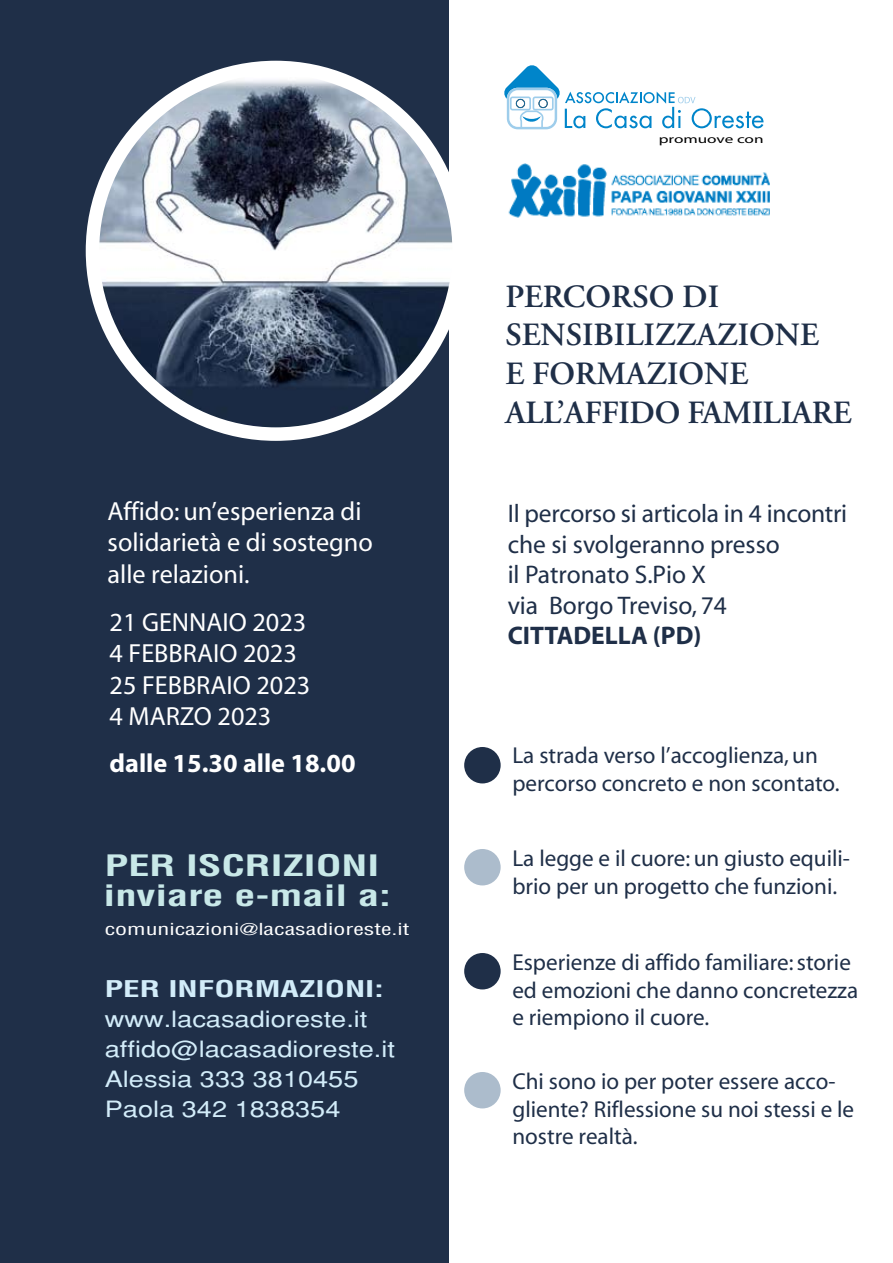
<style>
.page{position:relative;width:893px;height:1263px;background:#fff}
.page>*{position:absolute;margin:0;border:0;box-sizing:border-box;transform-origin:0 0}
.t1{font:600 32.4px/38.8px "Adobe Garamond Pro";color:#1f2f48}
.t2{font:700 condensed 28.8px/30px "Helvetica";color:#c8e8e8;scale:1.47 1}
.t3{font:26.25px/31.5px "Myriad";color:#fff}
.t4{font:700 26.25px "Myriad";color:#fff}
.t5{font:25.5px/30.6px "Myriad";letter-spacing:-.005em;color:#1f2f48}
.t6{font:700 25.5px "Myriad";color:#1f2f48}
.t7{font:23.1px/27.8px "Myriad";color:#1f2f48}
.t8{font:condensed 22.5px/30px "Helvetica";color:#d2ecf9;scale:1.47 1}
.t9{font:700 condensed 22.5px "Helvetica";color:#d2ecf9;scale:1.47 1}
.t10{font:condensed 16.2px "Helvetica";color:#fff;scale:1.47 1}
.t11{font:11.7px "Myriad";color:#000;scale:1.47 1}
</style>
<div class="page">
<div style="left:0;top:0;width:448px;height:1263px;background:#1f2f48"></div>
<img style="left:92px;top:65px;width:371px;height:370px;border-radius:50%">
<div style="left:86px;top:61px;width:380px;height:380px;border:14px solid #fff;border-radius:50%"></div>
<img style="left:508px;top:163px;width:262px;height:55px">
<svg style="left:504px;top:65px;width:260px;height:64px"></svg>
<div style="left:464px;top:747px;width:37px;height:36px;background:#1f2f48;border-radius:50%"></div>
<div style="left:464px;top:849px;width:37px;height:36px;background:#acbccc;border-radius:50%"></div>
<div style="left:464px;top:1072px;width:37px;height:36px;background:#acbccc;border-radius:50%"></div>
<div style="left:464px;top:953px;width:37px;height:36px;background:#1f2f48;border-radius:50%"></div>
<p class="t3" style="left:108px;top:496px;width:267px">Affido: un’esperienza di solidarietà e di sostegno alle relazioni.</p>
<p class="t3" style="left:110px;top:607px;width:202px">21 GENNAIO 2023<br>4 FEBBRAIO 2023<br>25 FEBBRAIO 2023<br>4 MARZO 2023</p>
<p class="t4" style="left:110px;top:749px;width:247px">dalle 15.30 alle 18.00</p>
<p class="t2" style="left:104px;top:851px;width:197px">PER ISCRIZIONI inviare e-mail a:</p>
<p class="t10" style="left:105px;top:918px;width:209px">comunicazioni@lacasadioreste.it</p>
<p class="t9" style="left:105px;top:975px;width:191px">PER INFORMAZIONI:</p>
<p class="t8" style="left:105px;top:1003px;width:199px">www.lacasadioreste.it affido@lacasadioreste.it<br>Alessia 333 3810455<br>Paola 342 1838354</p>
<p class="t11" style="left:659px;top:133px;width:73px">promuove con</p>
<h1 class="t1" style="left:505px;top:277px;width:348px">PERCORSO DI<br>SENSIBILIZZAZIONE<br>E FORMAZIONE<br>ALL’AFFIDO FAMILIARE</h1>
<p class="t5" style="left:508px;top:499px;width:341px">Il percorso si articola in 4 incontri che si svolgeranno presso<br>il Patronato S.Pio X<br>via Borgo Treviso, 74</p>
<p class="t6" style="left:508px;top:623px;width:195px">CITTADELLA (PD)</p>
<p class="t7" style="left:512px;top:743px;width:329px">La strada verso l’accoglienza, un percorso concreto e non scontato.</p>
<p class="t7" style="left:512px;top:845px;width:339px">La legge e il cuore: un giusto equili&shy;brio per un progetto che funzioni.</p>
<p class="t7" style="left:512px;top:949px;width:347px">Esperienze di affido familiare: storie ed emozioni che danno concretezza e riempiono il cuore.</p>
<p class="t7" style="left:512px;top:1068px;width:343px">Chi sono io per poter essere acco&shy;gliente? Riflessione su noi stessi e le nostre realtà.</p>
</div>
